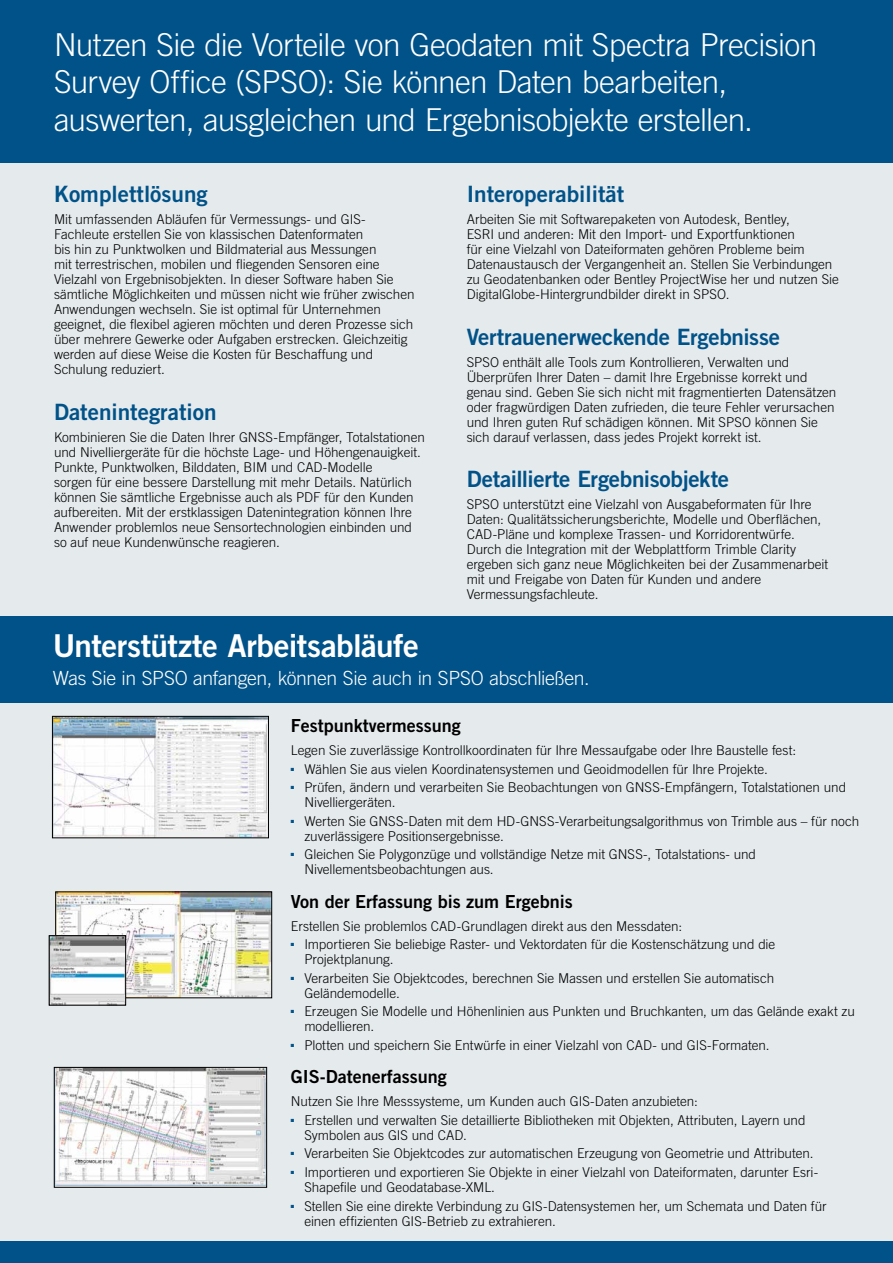
<style>
.page{position:relative;width:893px;height:1263px;background:#fff}
.page>*{position:absolute;margin:0;border:0;box-sizing:border-box;transform-origin:0 0}
.t1{font:300 31.5px/37.5px "Trade Gothic LT Std";letter-spacing:-.02em;color:#fff}
.t2{font:31.5px "Trade Gothic LT Std Bd 2";letter-spacing:-.015em;color:#fff}
.t3{font:22.5px "Trade Gothic LT Std Bd 2";color:#005288}
.t4{font:300 19.5px "Trade Gothic LT Std";letter-spacing:-.015em;color:#fff}
.t5{font:18px "Trade Gothic LT Std Bd 2";color:#000}
.t6{font:300 13.5px/15px "Trade Gothic LT Std";letter-spacing:-.005em;color:#000}
</style>
<div class="page">
<div style="left:0;top:0;width:893px;height:1251px;background:#e5eaed"></div>
<div style="left:0;top:617px;width:893px;height:86px;background:#005288"></div>
<div style="left:0;top:0;width:893px;height:162px;background:#005288"></div>
<div style="left:0;top:1241px;width:893px;height:22px;background:#005288"></div>
<img style="left:54px;top:718px;width:213px;height:118px">
<div style="left:52px;top:716px;width:217px;height:122px;border:1px solid #000"></div>
<img style="left:57px;top:894px;width:213px;height:102px">
<img style="left:51px;top:937px;width:73px;height:66px">
<div style="left:49px;top:935px;width:77px;height:70px;border:1px solid #000"></div>
<img style="left:56px;top:1069px;width:209px;height:116px">
<div style="left:54px;top:1067px;width:213px;height:120px;border:1px solid #000"></div>
<h1 class="t1" style="left:54px;top:25px;width:765px">Nutzen Sie die Vorteile von Geodaten mit Spectra Precision<br>Survey Office (SPSO): Sie können Daten bearbeiten, auswerten, ausgleichen und Ergebnisobjekte erstellen.</h1>
<h2 class="t3" style="left:54px;top:180px;width:155px">Komplettlösung</h2>
<p class="t6" style="left:54px;top:212px;width:362px">Mit umfassenden Abläufen für Vermessungs- und GIS-Fachleute erstellen Sie von klassischen Datenformaten<br>bis hin zu Punktwolken und Bildmaterial aus Messungen<br>mit terrestrischen, mobilen und fliegenden Sensoren eine Vielzahl von Ergebnisobjekten. In dieser Software haben Sie sämtliche Möglichkeiten und müssen nicht wie früher zwischen Anwendungen wechseln. Sie ist optimal für Unternehmen geeignet, die flexibel agieren möchten und deren Prozesse sich über mehrere Gewerke oder Aufgaben erstrecken. Gleichzeitig werden auf diese Weise die Kosten für Beschaffung und Schulung reduziert.</p>
<h2 class="t3" style="left:54px;top:398px;width:164px">Datenintegration</h2>
<p class="t6" style="left:54px;top:429px;width:372px">Kombinieren Sie die Daten Ihrer GNSS-Empfänger, Totalstationen und Nivelliergeräte für die höchste Lage- und Höhengenauigkeit.<br>Punkte, Punktwolken, Bilddaten, BIM und CAD-Modelle<br>sorgen für eine bessere Darstellung mit mehr Details. Natürlich können Sie sämtliche Ergebnisse auch als PDF für den Kunden aufbereiten. Mit der erstklassigen Datenintegration können Ihre Anwender problemlos neue Sensortechnologien einbinden und so auf neue Kundenwünsche reagieren.</p>
<h2 class="t3" style="left:467px;top:180px;width:159px">Interoperabilität</h2>
<p class="t6" style="left:467px;top:212px;width:374px">Arbeiten Sie mit Softwarepaketen von Autodesk, Bentley,<br>ESRI und anderen: Mit den Import- und Exportfunktionen<br>für eine Vielzahl von Dateiformaten gehören Probleme beim Datenaustausch der Vergangenheit an. Stellen Sie Verbindungen zu Geodatenbanken oder Bentley ProjectWise her und nutzen Sie DigitalGlobe-Hintergrundbilder direkt in SPSO.</p>
<h2 class="t3" style="left:467px;top:323px;width:315px">Vertrauenerweckende Ergebnisse</h2>
<p class="t6" style="left:467px;top:354px;width:371px">SPSO enthält alle Tools zum Kontrollieren, Verwalten und Überprüfen Ihrer Daten – damit Ihre Ergebnisse korrekt und genau sind. Geben Sie sich nicht mit fragmentierten Datensätzen oder fragwürdigen Daten zufrieden, die teure Fehler verursachen und Ihren guten Ruf schädigen können. Mit SPSO können Sie sich darauf verlassen, dass jedes Projekt korrekt ist.</p>
<h2 class="t3" style="left:467px;top:465px;width:264px">Detaillierte Ergebnisobjekte</h2>
<p class="t6" style="left:467px;top:497px;width:363px">SPSO unterstützt eine Vielzahl von Ausgabeformaten für Ihre Daten: Qualitätssicherungsberichte, Modelle und Oberflächen, CAD-Pläne und komplexe Trassen- und Korridorentwürfe.<br>Durch die Integration mit der Webplattform Trimble Clarity ergeben sich ganz neue Möglichkeiten bei der Zusammenarbeit mit und Freigabe von Daten für Kunden und andere Vermessungsfachleute.</p>
<h1 class="t2" style="left:53px;top:627px;width:367px">Unterstützte Arbeitsabläufe</h1>
<h3 class="t4" style="left:53px;top:667px;width:538px">Was Sie in SPSO anfangen, können Sie auch in SPSO abschließen.</h3>
<h3 class="t5" style="left:291px;top:714px;width:171px">Festpunktvermessung</h3>
<p class="t6" style="left:291px;top:743px;width:507px">Legen Sie zuverlässige Kontrollkoordinaten für Ihre Messaufgabe oder Ihre Baustelle fest:</p>
<p class="t6" style="left:291px;top:761px;width:478px"><sup>■</sup> Wählen Sie aus vielen Koordinatensystemen und Geoidmodellen für Ihre Projekte.</p>
<p class="t6" style="left:304px;top:780px;width:543px;text-indent:-13px"><sup>■</sup> Prüfen, ändern und verarbeiten Sie Beobachtungen von GNSS-Empfängern, Totalstationen und<br>Nivelliergeräten.</p>
<p class="t6" style="left:304px;top:813px;width:556px;text-indent:-13px"><sup>■</sup> Werten Sie GNSS-Daten mit dem HD-GNSS-Verarbeitungsalgorithmus von Trimble aus – für noch zuverlässigere Positionsergebnisse.</p>
<p class="t6" style="left:304px;top:847px;width:453px;text-indent:-13px"><sup>■</sup> Gleichen Sie Polygonzüge und vollständige Netze mit GNSS-, Totalstations- und<br>Nivellementsbeobachtungen aus.</p>
<h3 class="t5" style="left:291px;top:890px;width:283px">Von der Erfassung bis zum Ergebnis</h3>
<p class="t6" style="left:291px;top:918px;width:393px">Erstellen Sie problemlos CAD-Grundlagen direkt aus den Messdaten:</p>
<p class="t6" style="left:304px;top:937px;width:472px;text-indent:-13px"><sup>■</sup> Importieren Sie beliebige Raster- und Vektordaten für die Kostenschätzung und die<br>Projektplanung.</p>
<p class="t6" style="left:304px;top:970px;width:471px;text-indent:-13px"><sup>■</sup> Verarbeiten Sie Objektcodes, berechnen Sie Massen und erstellen Sie automatisch<br>Geländemodelle.</p>
<p class="t6" style="left:304px;top:1004px;width:552px;text-indent:-13px"><sup>■</sup> Erzeugen Sie Modelle und Höhenlinien aus Punkten und Bruchkanten, um das Gelände exakt zu modellieren.</p>
<p class="t6" style="left:291px;top:1037px;width:480px"><sup>■</sup> Plotten und speichern Sie Entwürfe in einer Vielzahl von CAD- und GIS-Formaten.</p>
<h3 class="t5" style="left:291px;top:1065px;width:157px">GIS-Datenerfassung</h3>
<p class="t6" style="left:291px;top:1094px;width:409px">Nutzen Sie Ihre Messsysteme, um Kunden auch GIS-Daten anzubieten:</p>
<p class="t6" style="left:304px;top:1112px;width:503px;text-indent:-13px"><sup>■</sup> Erstellen und verwalten Sie detaillierte Bibliotheken mit Objekten, Attributen, Layern und<br>Symbolen aus GIS und CAD.</p>
<p class="t6" style="left:291px;top:1146px;width:524px"><sup>■</sup> Verarbeiten Sie Objektcodes zur automatischen Erzeugung von Geometrie und Attributen.</p>
<p class="t6" style="left:304px;top:1164px;width:515px;text-indent:-13px"><sup>■</sup> Importieren und exportieren Sie Objekte in einer Vielzahl von Dateiformaten, darunter Esri-<br>Shapefile und Geodatabase-XML.</p>
<p class="t6" style="left:304px;top:1198px;width:524px;text-indent:-13px"><sup>■</sup> Stellen Sie eine direkte Verbindung zu GIS-Datensystemen her, um Schemata und Daten für einen effizienten GIS-Betrieb zu extrahieren.</p>
</div>
